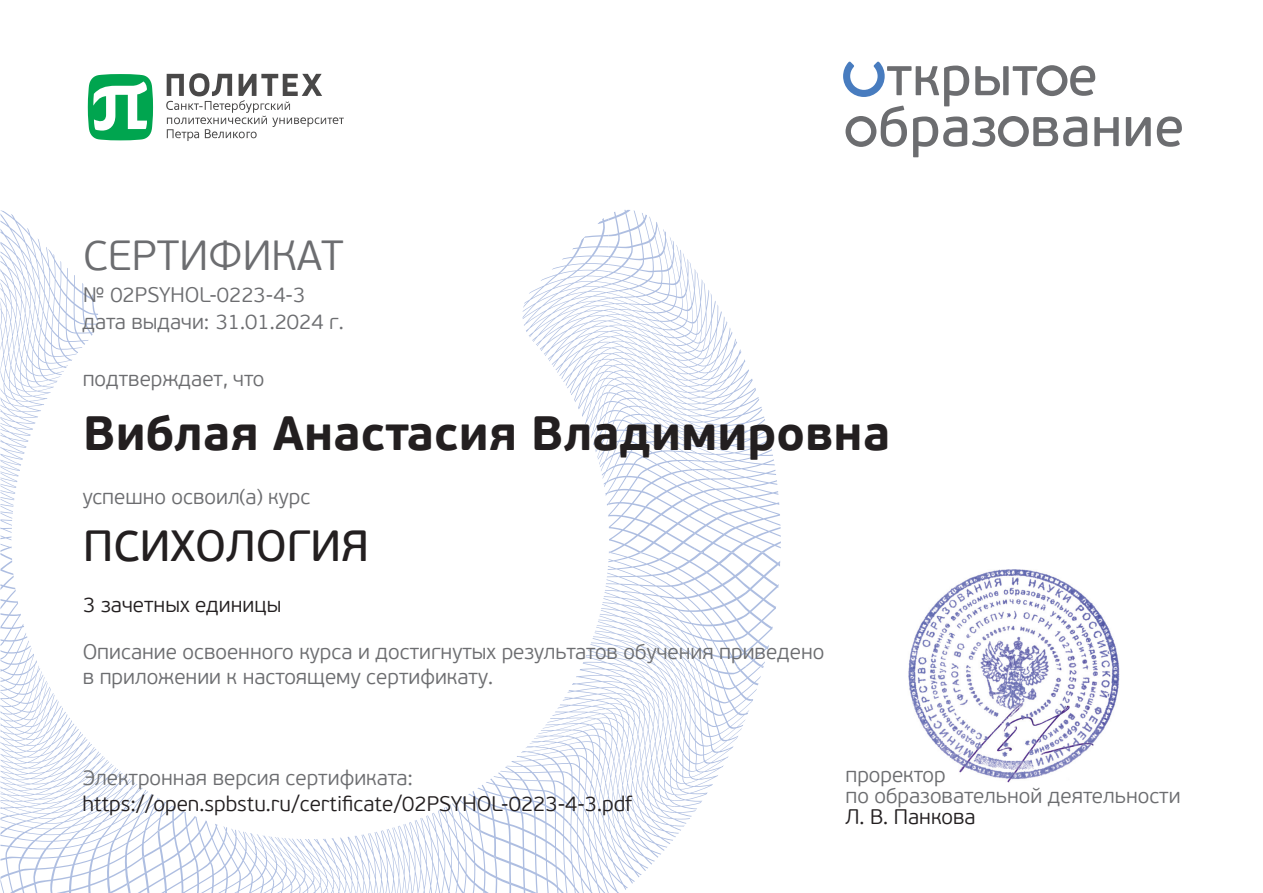
<style>
.page{position:relative;width:1263px;height:893px;background:#fff}
.page>*{position:absolute;margin:0;border:0;box-sizing:border-box;transform-origin:0 0}
.t1{font:700 48px "PF Beau Sans Pro";color:#231f20}
.t2{font:43.5px "PF Beau Sans Pro Bbook";color:#231f20}
.t3{font:300 42px "PF Beau Sans Pro";color:#6c6d70}
.t4{font:300 21px/25.2px "PF Beau Sans Pro";color:#6c6d70}
.t5{font:300 21px "PF Beau Sans Pro";color:#231f20}
</style>
<div class="page">
<svg style="left:524px;top:210px;width:245px;height:342px"></svg>
<svg style="left:0;top:210px;width:98px;height:342px"></svg>
<svg style="left:0;top:553px;width:160px;height:340px"></svg>
<svg style="left:127px;top:799px;width:336px;height:94px"></svg>
<svg style="left:463px;top:552px;width:317px;height:341px"></svg>
<svg style="left:490px;top:666px;width:274px;height:227px"></svg>
<svg style="left:843px;top:62px;width:276px;height:95px"></svg>
<svg style="left:1126px;top:117px;width:25px;height:29px"></svg>
<svg style="left:1157px;top:116px;width:25px;height:31px"></svg>
<svg style="left:166px;top:73px;width:178px;height:68px"></svg>
<svg style="left:88px;top:74px;width:65px;height:66px"></svg>
<img style="left:908px;top:570px;width:212px;height:213px">
<h3 class="t3" style="left:83px;top:231px;width:262px">СЕРТИФИКАТ</h3>
<p class="t4" style="left:83px;top:282px;width:224px">№ 02PSYHOL-0223-4-3</p>
<p class="t4" style="left:82px;top:310px;width:263px">дата выдачи: 31.01.2024 г.</p>
<p class="t4" style="left:83px;top:366px;width:183px">подтверждает, что</p>
<h1 class="t1" style="left:83px;top:403px;width:809px">Виблая Анастасия Владимировна</h1>
<p class="t4" style="left:83px;top:485px;width:229px">успешно освоил(а) курс</p>
<h2 class="t2" style="left:83px;top:521px;width:287px">ПСИХОЛОГИЯ</h2>
<p class="t5" style="left:83px;top:593px;width:199px">3 зачетных единицы</p>
<p class="t4" style="left:83px;top:639px;width:743px">Описание освоенного курса и достигнутых результатов обучения приведено в приложении к настоящему сертификату.</p>
<p class="t4" style="left:83px;top:766px;width:332px">Электронная версия сертификата:</p>
<p class="t5" style="left:82px;top:792px;width:551px">https://open.spbstu.ru/certificate/02PSYHOL-0223-4-3.pdf</p>
<p class="t4" style="left:845px;top:764px;width:337px;line-height:21px">проректор<br>по образовательной деятельности</p>
<p class="t5" style="left:845px;top:805px;width:132px">Л. В. Панкова</p>
</div>
